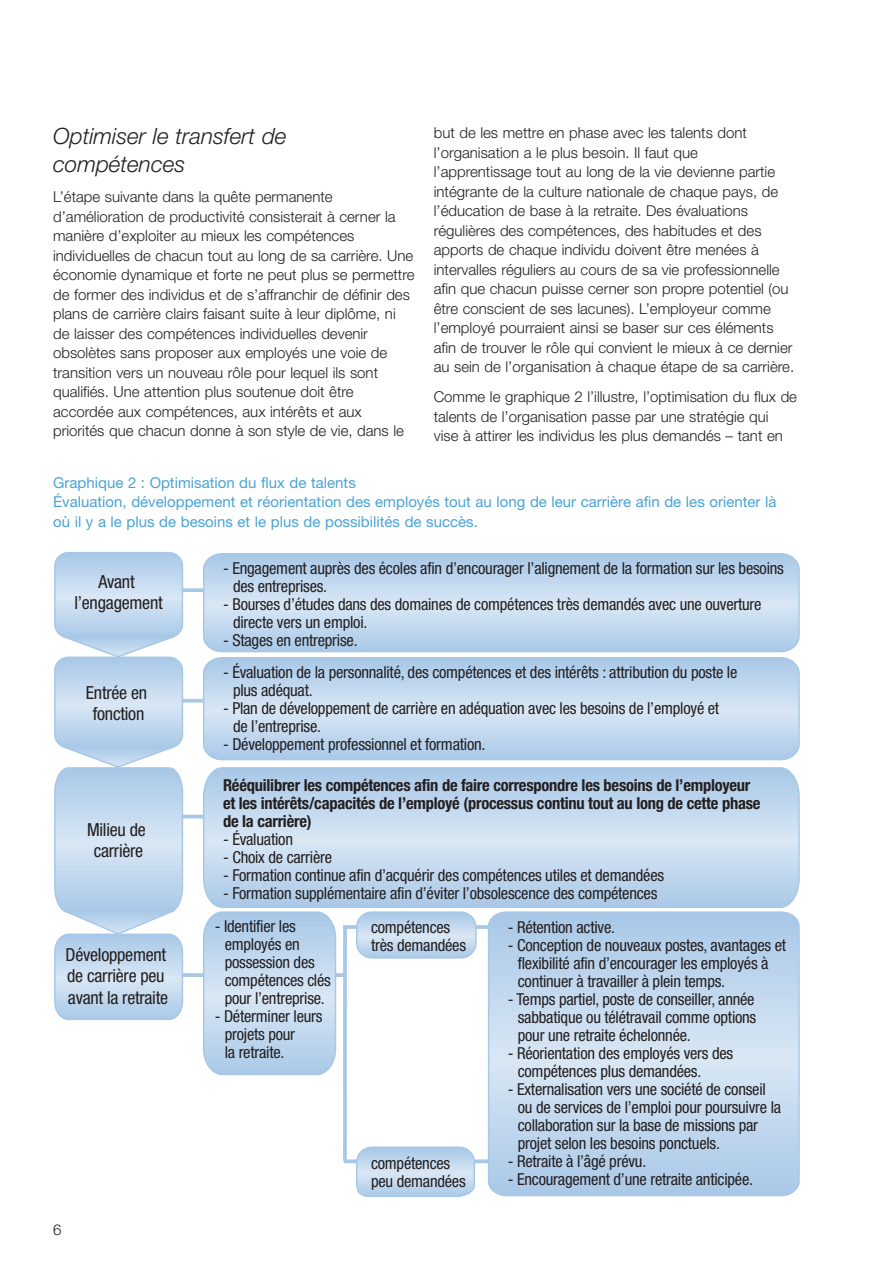
<style>
.page{position:relative;width:893px;height:1263px;background:#fff}
.page>*{position:absolute;margin:0;border:0;box-sizing:border-box;transform-origin:0 0}
.t1{font:italic 300 22.5px/28.5px "Helvetica Neue";color:#231f20}
.t2{font:condensed 18px/21.6px "Helvetica Neue";letter-spacing:-.015em;color:#231f20;text-align:center}
.t3{font:condensed 16.5px/18px "Helvetica Neue";letter-spacing:-.015em;color:#231f20}
.t4{font:700 condensed 16.5px/18px "Helvetica Neue";letter-spacing:-.015em;color:#231f20}
.t5{font:300 15px/19.5px "Helvetica Neue";color:#231f20}
.t6{font:15px/19.5px "Helvetica Neue";color:#4aa3d5}
</style>
<div class="page">
<svg style="left:183px;top:588px;width:19px;height:4px"></svg>
<svg style="left:183px;top:699px;width:19px;height:4px"></svg>
<hr style="left:165px;top:815px;width:60px;height:3px;background:#a8c8e7">
<svg style="left:55px;top:553px;width:127px;height:84px;background:#c1d8ee"></svg>
<div style="left:54px;top:552px;width:129px;height:86px;border:2px solid #a8c8e7;border-radius:13px"></div>
<svg style="left:202px;top:553px;width:598px;height:100px;background:#c0d7ed"></svg>
<svg style="left:202px;top:657px;width:598px;height:104px;background:#c0d7ed"></svg>
<svg style="left:202px;top:767px;width:598px;height:141px;background:#c0d7ed"></svg>
<svg style="left:344px;top:1159px;width:143px;height:4px"></svg>
<svg style="left:184px;top:973px;width:18px;height:4px"></svg>
<hr style="left:343px;top:925px;width:159px;height:4px;background:#b1cee9">
<svg style="left:357px;top:912px;width:119px;height:46px;background:#c2d8ee"></svg>
<div style="left:356px;top:911px;width:121px;height:48px;border:2px solid #a8c8e7;border-radius:15px"></div>
<svg style="left:487px;top:911px;width:313px;height:286px;background:#c0d7ed"></svg>
<svg style="left:337px;top:973px;width:6px;height:4px"></svg>
<svg style="left:202px;top:911px;width:135px;height:165px;background:#c3d9ee"></svg>
<svg style="left:355px;top:1146px;width:121px;height:51px;background:#c2d8ee"></svg>
<svg style="left:59px;top:635px;width:117px;height:21px"></svg>
<svg style="left:55px;top:657px;width:127px;height:91px;background:#c1d7ee"></svg>
<div style="left:54px;top:656px;width:129px;height:92px;border:2px solid #a8c8e7;border-radius:13px"></div>
<svg style="left:54px;top:745px;width:130px;height:276px;background:#c5daef"></svg>
<hr style="left:343px;top:926px;width:4px;height:235px;background:#a8c8e7">
<h1 class="t1" style="left:53px;top:123px;width:235px">Optimiser le transfert de compétences</h1>
<p class="t5" style="left:53px;top:188px;width:363px">L’étape suivante dans la quête permanente d’amélioration de productivité consisterait à cerner la manière d’exploiter au mieux les compétences individuelles de chacun tout au long de sa carrière. Une économie dynamique et forte ne peut plus se permettre de former des individus et de s’affranchir de définir des plans de carrière clairs faisant suite à leur diplôme, ni de laisser des compétences individuelles devenir obsolètes sans proposer aux employés une voie de transition vers un nouveau rôle pour lequel ils sont qualifiés. Une attention plus soutenue doit être accordée aux compétences, aux intérêts et aux priorités que chacun donne à son style de vie, dans le</p>
<p class="t5" style="left:434px;top:125px;width:362px">but de les mettre en phase avec les talents dont l’organisation a le plus besoin. Il faut que l’apprentissage tout au long de la vie devienne partie intégrante de la culture nationale de chaque pays, de l’éducation de base à la retraite. Des évaluations régulières des compétences, des habitudes et des apports de chaque individu doivent être menées à intervalles réguliers au cours de sa vie professionnelle afin que chacun puisse cerner son propre potentiel (ou être conscient de ses lacunes). L’employeur comme l’employé pourraient ainsi se baser sur ces éléments afin de trouver le rôle qui convient le mieux à ce dernier au sein de l’organisation à chaque étape de sa carrière.</p>
<p class="t5" style="left:434px;top:389px;width:365px">Comme le graphique 2 l’illustre, l’optimisation du flux de talents de l’organisation passe par une stratégie qui vise à attirer les individus les plus demandés – tant en</p>
<p class="t6" style="left:53px;top:474px;width:725px">Graphique 2 : Optimisation du flux de talents<br>Évaluation, développement et réorientation des employés tout au long de leur carrière afin de les orienter là où il y a le plus de besoins et le plus de possibilités de succès.</p>
<p class="t2" style="left:74px;top:572px;width:90px">Avant l’engagement</p>
<p class="t2" style="left:86px;top:683px;width:63px">Entrée en fonction</p>
<p class="t2" style="left:87px;top:820px;width:60px">Milieu de carrière</p>
<p class="t2" style="left:66px;top:945px;width:104px;text-align:left">Développement de carrière peu avant la retraite</p>
<p class="t5" style="left:53px;top:1222px;width:10px">6</p>
<p class="t3" style="left:233px;top:560px;width:552px;text-indent:-10px">- Engagement auprès des écoles afin d’encourager l’alignement de la formation sur les besoins des entreprises.</p>
<p class="t3" style="left:233px;top:596px;width:530px;text-indent:-10px">- Bourses d’études dans des domaines de compétences très demandés avec une ouverture directe vers un emploi.</p>
<p class="t3" style="left:223px;top:632px;width:136px">- Stages en entreprise.</p>
<p class="t3" style="left:233px;top:664px;width:506px;text-indent:-10px">- Évaluation de la personnalité, des compétences et des intérêts : attribution du poste le plus adéquat.</p>
<p class="t3" style="left:233px;top:700px;width:488px;text-indent:-10px">- Plan de développement de carrière en adéquation avec les besoins de l’employé et de l’entreprise.</p>
<p class="t3" style="left:223px;top:736px;width:264px">- Développement professionnel et formation.</p>
<p class="t4" style="left:223px;top:777px;width:539px">Rééquilibrer les compétences afin de faire correspondre les besoins de l’employeur et les intérêts/capacités de l’employé (processus continu tout au long de cette phase de la carrière)</p>
<p class="t3" style="left:223px;top:831px;width:71px">- Évaluation</p>
<p class="t3" style="left:223px;top:849px;width:111px">- Choix de carrière</p>
<p class="t3" style="left:223px;top:867px;width:443px">- Formation continue afin d’acquérir des compétences utiles et demandées</p>
<p class="t3" style="left:223px;top:885px;width:436px">- Formation supplémentaire afin d’éviter l’obsolescence des compétences</p>
<p class="t3" style="left:225px;top:918px;width:108px;text-indent:-10px">- Identifier les employés en possession des compétences clés pour l’entreprise.</p>
<p class="t3" style="left:225px;top:1008px;width:99px;text-indent:-10px">- Déterminer leurs projets pour<br>la retraite.</p>
<p class="t3" style="left:371px;top:919px;width:97px">compétences très demandées</p>
<p class="t3" style="left:508px;top:919px;width:109px">- Rétention active.</p>
<p class="t3" style="left:518px;top:937px;width:270px;text-indent:-10px">- Conception de nouveaux postes, avantages et flexibilité afin d’encourager les employés à continuer à travailler à plein temps.</p>
<p class="t3" style="left:518px;top:991px;width:240px;text-align:justify;text-indent:-10px">- Temps partiel, poste de conseiller, année sabbatique ou télétravail comme options pour une retraite échelonnée.</p>
<p class="t3" style="left:518px;top:1045px;width:217px;text-indent:-10px">- Réorientation des employés vers des compétences plus demandées.</p>
<p class="t3" style="left:518px;top:1081px;width:265px;text-indent:-10px">- Externalisation vers une société de conseil ou de services de l’emploi pour poursuivre la collaboration sur la base de missions par projet selon les besoins ponctuels.</p>
<p class="t3" style="left:508px;top:1153px;width:140px">- Retraite à l’âgé prévu.</p>
<p class="t3" style="left:508px;top:1171px;width:247px">- Encouragement d’une retraite anticipée.</p>
<p class="t3" style="left:371px;top:1155px;width:96px">compétences peu demandées</p>
</div>
